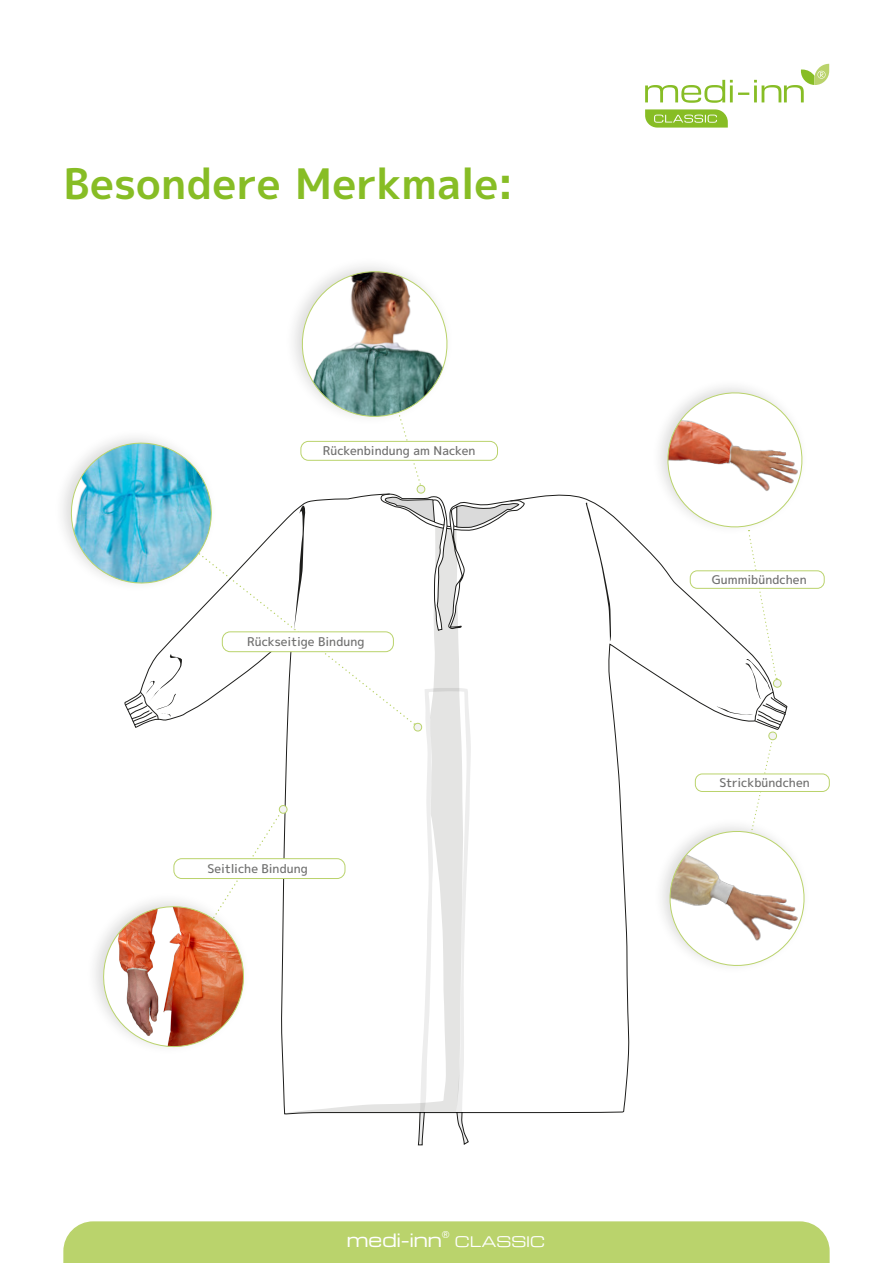
<style>
.page{position:relative;width:893px;height:1263px;background:#fff}
.page>*{position:absolute;margin:0;border:0;box-sizing:border-box;transform-origin:0 0}
.t1{font:700 42px "MPLUS1 p";letter-spacing:.005em;color:#87bd25}
.t2{font:18px "Michroma";color:#fff}
.t3{font:14.25px "Michroma";color:#fff}
.t4{font:500 12px "MPLUS1 p";letter-spacing:.005em;color:#70706f}
.t5{font:9.6px "MPLUS1 p";color:#fff}
</style>
<div class="page">
<div style="left:695px;top:774px;width:135px;height:18px;border:1px solid #bad36c;border-radius:7px"></div>
<svg style="left:124px;top:494px;width:537px;height:620px"></svg>
<svg style="left:285px;top:526px;width:178px;height:588px"></svg>
<svg style="left:586px;top:502px;width:25px;height:139px"></svg>
<svg style="left:125px;top:654px;width:59px;height:71px"></svg>
<svg style="left:645px;top:109px;width:83px;height:19px;background:#9cc84c"></svg>
<svg style="left:645px;top:64px;width:184px;height:39px"></svg>
<div style="left:63px;top:1221px;width:767px;height:42px;background:#bad36c"></div>
<div style="left:690px;top:570px;width:134px;height:19px;border:1px solid #bad36c;border-radius:7px"></div>
<svg style="left:294px;top:266px;width:232px;height:365px"></svg>
<div style="left:651px;top:378px;width:157px;height:158px;background:#fff"></div>
<div style="left:222px;top:632px;width:171px;height:20px;background:#fff;border-radius:8px"></div>
<div style="left:222px;top:631px;width:172px;height:21px;border:1px solid #bad36c;border-radius:8px"></div>
<div style="left:174px;top:859px;width:171px;height:19px;background:#fff;border-radius:8px"></div>
<div style="left:174px;top:858px;width:171px;height:21px;border:1px solid #bad36c;border-radius:8px"></div>
<svg style="left:63px;top:438px;width:158px;height:155px"></svg>
<svg style="left:95px;top:811px;width:187px;height:245px"></svg>
<div style="left:653px;top:817px;width:158px;height:158px;background:#fff"></div>
<svg style="left:661px;top:387px;width:150px;height:579px"></svg>
<div style="left:279px;top:805px;width:8px;height:9px;background:#f3f3f3;border-radius:3px"></div>
<div style="left:279px;top:805px;width:9px;height:9px;border:1px solid #bad36c;border-radius:3px"></div>
<svg style="left:412px;top:687px;width:59px;height:458px"></svg>
<p class="t1" style="left:63px;top:154px;width:453px">Besondere Merkmale:</p>
<p class="t4" style="left:323px;top:442px;width:154px">Rückenbindung am Nacken</p>
<p class="t4" style="left:247px;top:633px;width:119px">Rückseitige Bindung</p>
<p class="t4" style="left:208px;top:860px;width:102px">Seitliche Bindung</p>
<p class="t2" style="left:347px;top:1230px;width:96px">medi-inn</p>
<p class="t5" style="left:442px;top:1228px;width:9px">®</p>
<p class="t3" style="left:455px;top:1233px;width:92px">CLASSIC</p>
<p class="t4" style="left:712px;top:571px;width:96px">Gummibündchen</p>
<p class="t4" style="left:720px;top:774px;width:92px">Strickbündchen</p>
</div>
